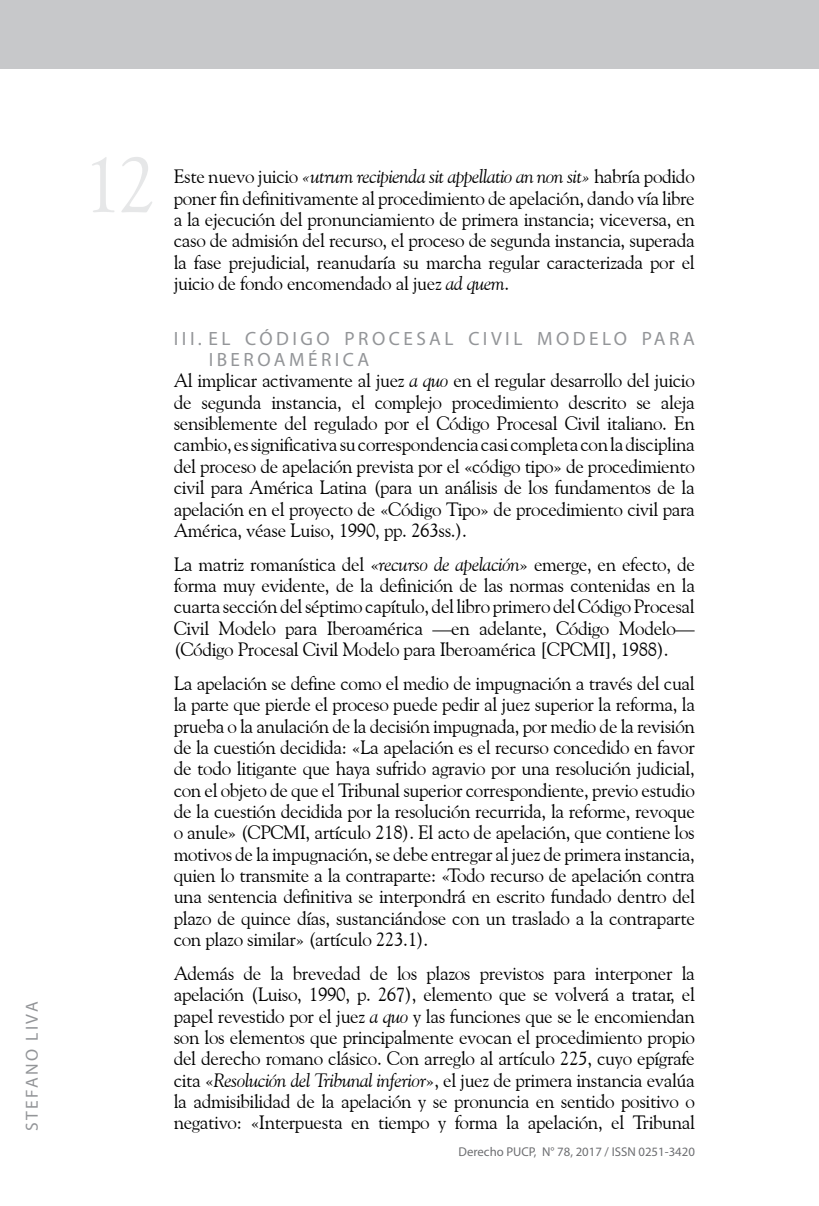
<style>
.page{position:relative;width:819px;height:1206px;background:#fff}
.page>*{position:absolute;margin:0;border:0;box-sizing:border-box;transform-origin:0 0}
.t1{font:78.75px "Goudy Old Style BT";color:#e6e7e8}
.t2{font:19.25px/21.3px "Goudy Old Style BT";letter-spacing:-.02em;color:#000;text-align:justify}
.t3{font:19.25px/20.5px "Myriad Pro";letter-spacing:.18em;color:#939598}
.t4{font:17.5px "Myriad Pro";letter-spacing:.14em;color:#939598}
.t5{font:12.78px "Myriad Pro";color:#6d6e71}
.s1{font-style:italic}
</style>
<div class="page">
<div style="left:0;top:0;width:819px;height:69px;background:#c7c8ca"></div>
<p class="t4" style="left:21px;top:1131px;width:131px;rotate:-90deg">STEFANO LIVA</p>
<h1 class="t1" style="left:83px;top:136px;width:75px">12</h1>
<p class="t2" style="left:174px;top:166px;width:522px">Este nuevo juicio <span class="s1">«utrum recipienda sit appellatio an non sit»</span> habría podido poner fin definitivamente al procedimiento de apelación, dando vía libre a la ejecución del pronunciamiento de primera instancia; viceversa, en caso de admisión del recurso, el proceso de segunda instancia, superada la fase prejudicial, reanudaría su marcha regular caracterizada por el juicio de fondo encomendado al juez <span class="s1">ad quem</span>.</p>
<p class="t3" style="left:209px;top:328px;width:487px;text-indent:-35px">III. EL CÓDIGO PROCESAL CIVIL MODELO PARA<br>IBEROAMÉRICA</p>
<p class="t2" style="left:174px;top:370px;width:522px">Al implicar activamente al juez <span class="s1">a quo</span> en el regular desarrollo del juicio de segunda instancia, el complejo procedimiento descrito se aleja sensiblemente del regulado por el Código Procesal Civil italiano. En cambio, es significativa su correspondencia casi completa con la disciplina del proceso de apelación prevista por el «código tipo» de procedimiento civil para América Latina (para un análisis de los fundamentos de la apelación en el proyecto de «Código Tipo» de procedimiento civil para América, véase Luiso, 1990, pp. 263ss.).</p>
<p class="t2" style="left:174px;top:553px;width:522px">La matriz romanística del «<span class="s1">recurso de apelación</span>» emerge, en efecto, de forma muy evidente, de la definición de las normas contenidas en la cuarta sección del séptimo capítulo, del libro primero del Código Procesal Civil Modelo para Iberoamérica —en adelante, Código Modelo— (Código Procesal Civil Modelo para Iberoamérica [CPCMI], 1988).</p>
<p class="t2" style="left:174px;top:672px;width:522px">La apelación se define como el medio de impugnación a través del cual la parte que pierde el proceso puede pedir al juez superior la reforma, la prueba o la anulación de la decisión impugnada, por medio de la revisión de la cuestión decidida: «La apelación es el recurso concedido en favor de todo litigante que haya sufrido agravio por una resolución judicial, con el objeto de que el Tribunal superior correspondiente, previo estudio de la cuestión decidida por la resolución recurrida, la reforme, revoque o anule» (CPCMI, artículo 218). El acto de apelación, que contiene los motivos de la impugnación, se debe entregar al juez de primera instancia, quien lo transmite a la contraparte: «Todo recurso de apelación contra una sentencia definitiva se interpondrá en escrito fundado dentro del plazo de quince días, sustanciándose con un traslado a la contraparte con plazo similar» (artículo 223.1).</p>
<p class="t2" style="left:174px;top:962px;width:522px">Además de la brevedad de los plazos previstos para interponer la apelación (Luiso, 1990, p. 267), elemento que se volverá a tratar, el papel revestido por el juez <span class="s1">a quo</span> y las funciones que se le encomiendan son los elementos que principalmente evocan el procedimiento propio del derecho romano clásico. Con arreglo al artículo 225, cuyo epígrafe cita «<span class="s1">Resolución del Tribunal inferior</span>», el juez de primera instancia evalúa la admisibilidad de la apelación y se pronuncia en sentido positivo o negativo: «Interpuesta en tiempo y forma la apelación, el Tribunal</p>
<p class="t5" style="left:458px;top:1144px;width:238px">Derecho PUCP, N° 78, 2017 / ISSN 0251-3420</p>
</div>
